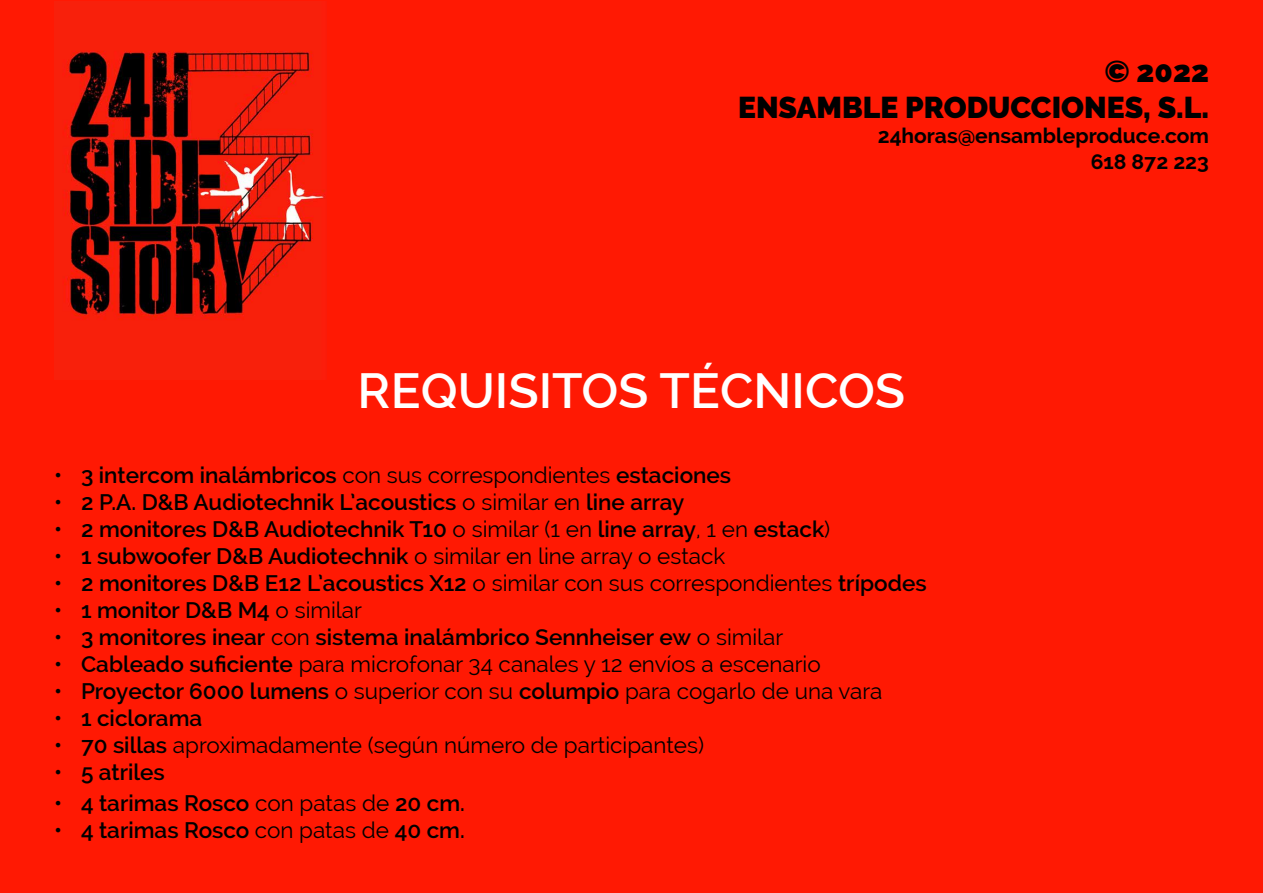
<style>
.page{position:relative;width:1263px;height:893px;background:#fff}
.page>*{position:absolute;margin:0;border:0;box-sizing:border-box;transform-origin:0 0}
.t1{font:600 49.5px "Raleway";color:#fff}
.t2{font:900 30px/36px "Raleway";color:#000;text-align:right}
.t3{font:600 22.5px "Raleway";color:#000}
.t4{font:22.5px "Raleway";color:#000}
.t5{font:700 21px/25.2px "Raleway";color:#000;text-align:right}
.s1{font-weight:400}
.s2{font-weight:600}
</style>
<div class="page">
<div style="left:1px;top:1px;width:1261px;height:891px;background:#ff1903"></div>
<img style="left:62px;top:50px;width:265px;height:270px">
<h2 class="t2" style="left:738px;top:54px;width:472px">© 2022<br>ENSAMBLE PRODUCCIONES, S.L.</h2>
<p class="t5" style="left:878px;top:124px;width:333px">24horas@ensambleproduce.com<br>618 872 223</p>
<h1 class="t1" style="left:358px;top:362px;width:549px">REQUISITOS TÉCNICOS</h1>
<p class="t3" style="left:54px;top:462px;width:679px">• 3 intercom inalámbricos <span class="s1">con sus correspondientes</span> estaciones</p>
<p class="t3" style="left:54px;top:489px;width:632px">• 2 P.A. D&amp;B Audiotechnik L’acoustics <span class="s1">o similar en</span> line array</p>
<p class="t3" style="left:54px;top:516px;width:778px">• 2 monitores D&amp;B Audiotechnik T10 <span class="s1">o similar (1 en</span> line array<span class="s1">, 1 en</span> estack<span class="s1">)</span></p>
<p class="t3" style="left:54px;top:543px;width:673px">• 1 subwoofer D&amp;B Audiotechnik <span class="s1">o similar en line array o estack</span></p>
<p class="t3" style="left:54px;top:570px;width:874px">• 2 monitores D&amp;B E12 L’acoustics X12 <span class="s1">o similar con sus correspondientes</span> trípodes</p>
<p class="t3" style="left:54px;top:597px;width:310px">• 1 monitor D&amp;B M4 <span class="s1">o similar</span></p>
<p class="t3" style="left:54px;top:624px;width:731px">• 3 monitores inear <span class="s1">con</span> sistema inalámbrico Sennheiser ew <span class="s1">o similar</span></p>
<p class="t4" style="left:54px;top:651px;width:768px"><span class="s2">• Cableado suficiente</span> para microfonar 34 canales y 12 envíos a escenario</p>
<p class="t4" style="left:54px;top:678px;width:830px"><span class="s2">• Proyector 6000 lumens</span> o superior con su <span class="s2">columpio</span> para cogarlo de una vara</p>
<p class="t3" style="left:54px;top:705px;width:150px">• 1 ciclorama</p>
<p class="t4" style="left:54px;top:732px;width:652px"><span class="s2">• 70 sillas</span> aproximadamente (según número de participantes)</p>
<p class="t3" style="left:54px;top:759px;width:112px">• 5 atriles</p>
<p class="t3" style="left:54px;top:790px;width:413px">• 4 tarimas Rosco <span class="s1">con patas de</span> 20 cm.</p>
<p class="t3" style="left:54px;top:817px;width:412px">• 4 tarimas Rosco <span class="s1">con patas de</span> 40 cm.</p>
</div>
